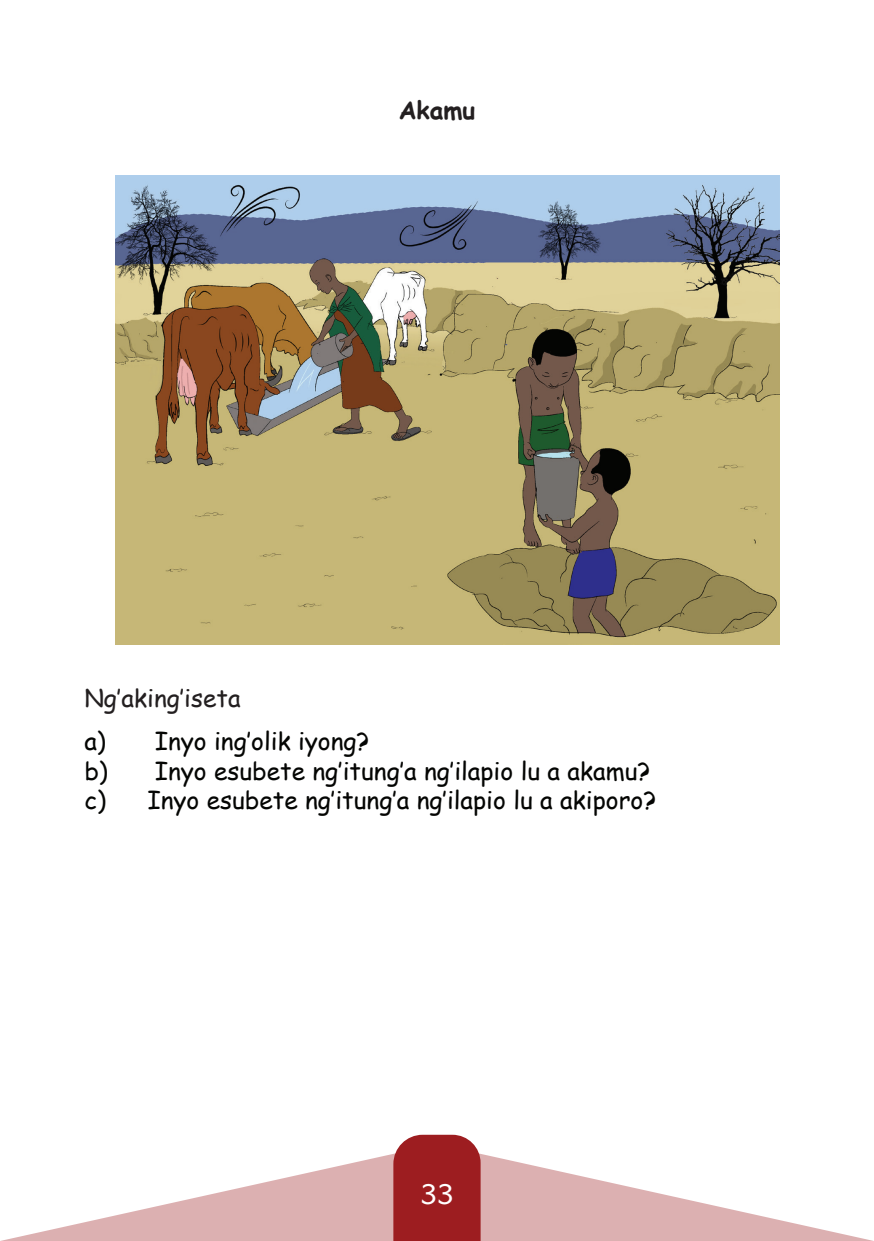
<style>
.page{position:relative;width:874px;height:1241px;background:#fff}
.page>*{position:absolute;margin:0;border:0;box-sizing:border-box;transform-origin:0 0}
.t1{font:28px "Andika";color:#fff}
.t2{font:24.5px/29.4px "Comic Sans MS";color:#040503}
.t3{font:24.5px "Comic Sans MS";color:#231f20}
.t4{font:700 24.5px "Comic Sans MS";color:#231f20}
</style>
<div class="page">
<svg style="left:5px;top:1153px;width:864px;height:87px"></svg>
<div style="left:393px;top:1134px;width:87px;height:106px;background:#9d1d20"></div>
<img style="left:116px;top:176px;width:663px;height:468px">
<p class="t4" style="left:398px;top:92px;width:78px">Akamu</p>
<p class="t3" style="left:84px;top:679px;width:158px">Ng’aking’iseta</p>
<p class="t2" style="left:84px;top:725px;width:573px">a) Inyo ing’olik iyong?<br>b) Inyo esubete ng’itung’a ng’ilapio lu a akamu? c) Inyo esubete ng’itung’a ng’ilapio lu a akiporo?</p>
<p class="t1" style="left:420px;top:1177px;width:34px">33</p>
</div>
